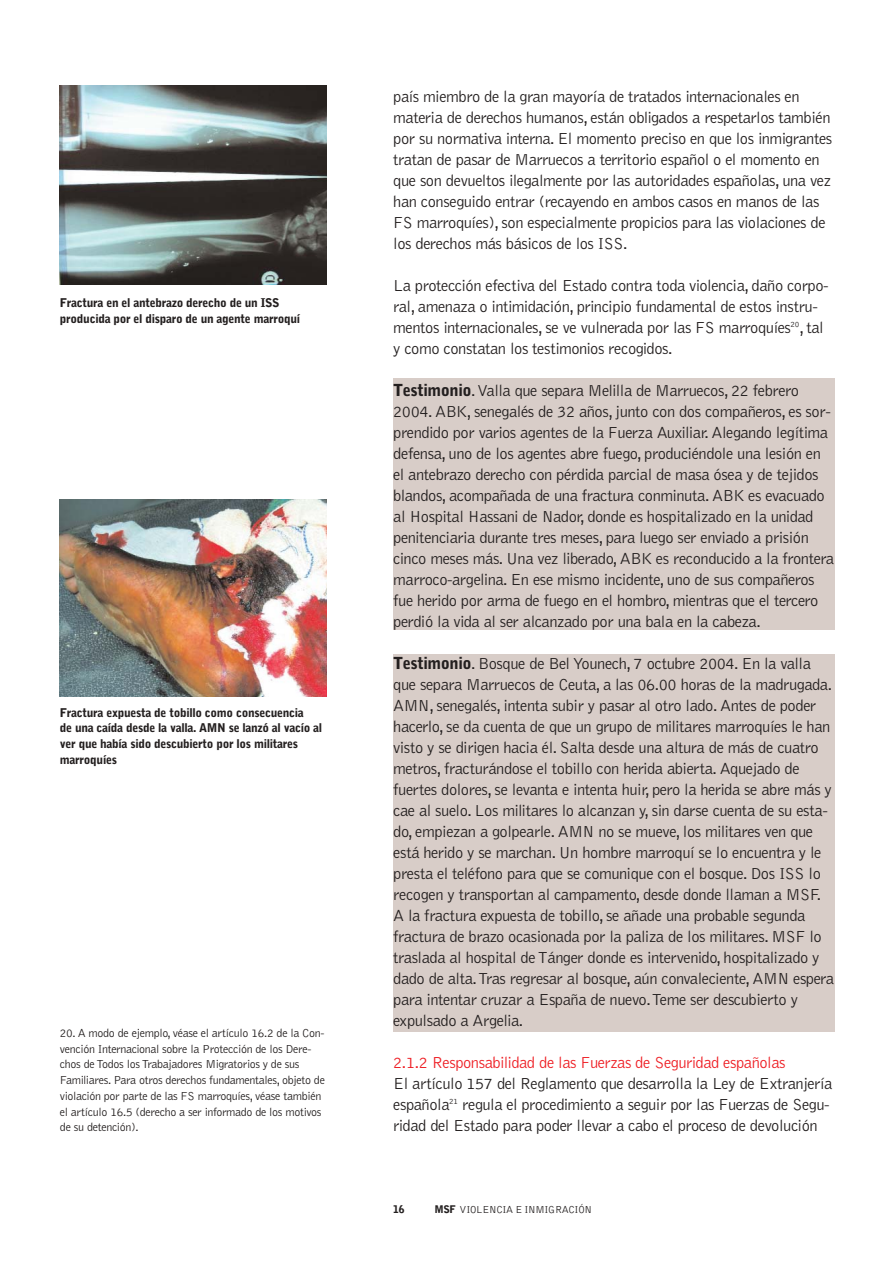
<style>
.page{position:relative;width:893px;height:1263px;background:#fff}
.page>*{position:absolute;margin:0;border:0;box-sizing:border-box;transform-origin:0 0}
.t1{font:300 16.5px/21px "Bell MSF";letter-spacing:-.03em;color:#231f1f}
.t2{font:300 16.5px "Bell MSF";letter-spacing:-.03em;color:#ee1e24}
.t3{font:300 12px/15.8px "Bell MSF";letter-spacing:-.03em;color:#231f1f}
.t4{font:900 12px/15.8px "Bell MSF";letter-spacing:-.03em;color:#231f1f}
.t5{font:300 10.5px "Bell MSF";letter-spacing:-.03em;color:#231f1f}
.t6{font:900 10.5px "Bell MSF";color:#231f1f}
.s1{font-weight:900}
</style>
<div class="page">
<div style="left:393px;top:379px;width:441px;height:251px;background:#d8cdc8"></div>
<div style="left:393px;top:654px;width:441px;height:377px;background:#d8cdc8"></div>
<img style="left:60px;top:85px;width:266px;height:199px">
<img style="left:60px;top:500px;width:266px;height:196px">
<p class="t4" style="left:60px;top:296px;width:241px">Fractura en el antebrazo derecho de un ISS producida por el disparo de un agente marroquí</p>
<p class="t4" style="left:60px;top:705px;width:264px">Fractura expuesta de tobillo como consecuencia<br>de una caída desde la valla. AMN se lanzó al vacío al ver que había sido descubierto por los militares marroquíes</p>
<p class="t3" style="left:60px;top:1026px;width:266px">20. A modo de ejemplo, véase el artículo 16.2 de la Con&shy;vención Internacional sobre la Protección de los Dere&shy;chos de Todos los Trabajadores Migratorios y de sus Familiares. Para otros derechos fundamentales, objeto de violación por parte de las FS marroquíes, véase también el artículo 16.5 (derecho a ser informado de los motivos de su detención).</p>
<p class="t1" style="left:393px;top:87px;width:440px">país miembro de la gran mayoría de tratados internacionales en materia de derechos humanos, están obligados a respetarlos también por su normativa interna. El momento preciso en que los inmigrantes tratan de pasar de Marruecos a territorio español o el momento en que son devueltos ilegalmente por las autoridades españolas, una vez han conseguido entrar (recayendo en ambos casos en manos de las FS marroquíes), son especialmente propicios para las violaciones de los derechos más básicos de los ISS.</p>
<p class="t1" style="left:393px;top:276px;width:437px">La protección efectiva del Estado contra toda violencia, daño corpo&shy;ral, amenaza o intimidación, principio fundamental de estos instru&shy;mentos internacionales, se ve vulnerada por las FS marroquíes<sup>20</sup>, tal y como constatan los testimonios recogidos.</p>
<p class="t1" style="left:393px;top:381px;width:442px"><span class="s1">Testimonio</span>.Valla que separa Melilla de Marruecos, 22 febrero 2004. ABK, senegalés de 32 años, junto con dos compañeros, es sor&shy;prendido por varios agentes de la Fuerza Auxiliar. Alegando legítima defensa, uno de los agentes abre fuego, produciéndole una lesión en el antebrazo derecho con pérdida parcial de masa ósea y de tejidos blandos, acompañada de una fractura conminuta. ABK es evacuado al Hospital Hassani de Nador, donde es hospitalizado en la unidad penitenciaria durante tres meses, para luego ser enviado a prisión cinco meses más. Una vez liberado, ABK es reconducido a la frontera marroco-argelina. En ese mismo incidente, uno de sus compañeros fue herido por arma de fuego en el hombro, mientras que el tercero perdió la vida al ser alcanzado por una bala en la cabeza.</p>
<p class="t1" style="left:393px;top:654px;width:442px"><span class="s1">Testimonio</span>. Bosque de Bel Younech, 7 octubre 2004. En la valla que separa Marruecos de Ceuta, a las 06.00 horas de la madrugada.<br>AMN, senegalés, intenta subir y pasar al otro lado. Antes de poder hacerlo, se da cuenta de que un grupo de militares marroquíes le han visto y se dirigen hacia él. Salta desde una altura de más de cuatro metros, fracturándose el tobillo con herida abierta. Aquejado de fuertes dolores, se levanta e intenta huir, pero la herida se abre más y cae al suelo. Los militares lo alcanzan y, sin darse cuenta de su esta&shy;do, empiezan a golpearle. AMN no se mueve, los militares ven que está herido y se marchan. Un hombre marroquí se lo encuentra y le presta el teléfono para que se comunique con el bosque. Dos ISS lo recogen y transportan al campamento, desde donde llaman a MSF.<br>A la fractura expuesta de tobillo, se añade una probable segunda fractura de brazo ocasionada por la paliza de los militares. MSF lo traslada al hospital de Tánger donde es intervenido, hospitalizado y dado de alta.Tras regresar al bosque, aún convaleciente, AMN espera para intentar cruzar a España de nuevo.Teme ser descubierto y expulsado a Argelia.</p>
<p class="t2" style="left:393px;top:1057px;width:394px">2.1.2 Responsabilidad de las Fuerzas de Seguridad españolas</p>
<p class="t1" style="left:393px;top:1074px;width:441px">El artículo 157 del Reglamento que desarrolla la Ley de Extranjería española<sup>21</sup> regula el procedimiento a seguir por las Fuerzas de Segu&shy;ridad del Estado para poder llevar a cabo el proceso de devolución</p>
<p class="t6" style="left:393px;top:1205px;width:13px">16</p>
<p class="t5" style="left:434px;top:1206px;width:159px"><span class="s1">MSF</span> VIOLENCIA E INMIGRACIÓN</p>
</div>
